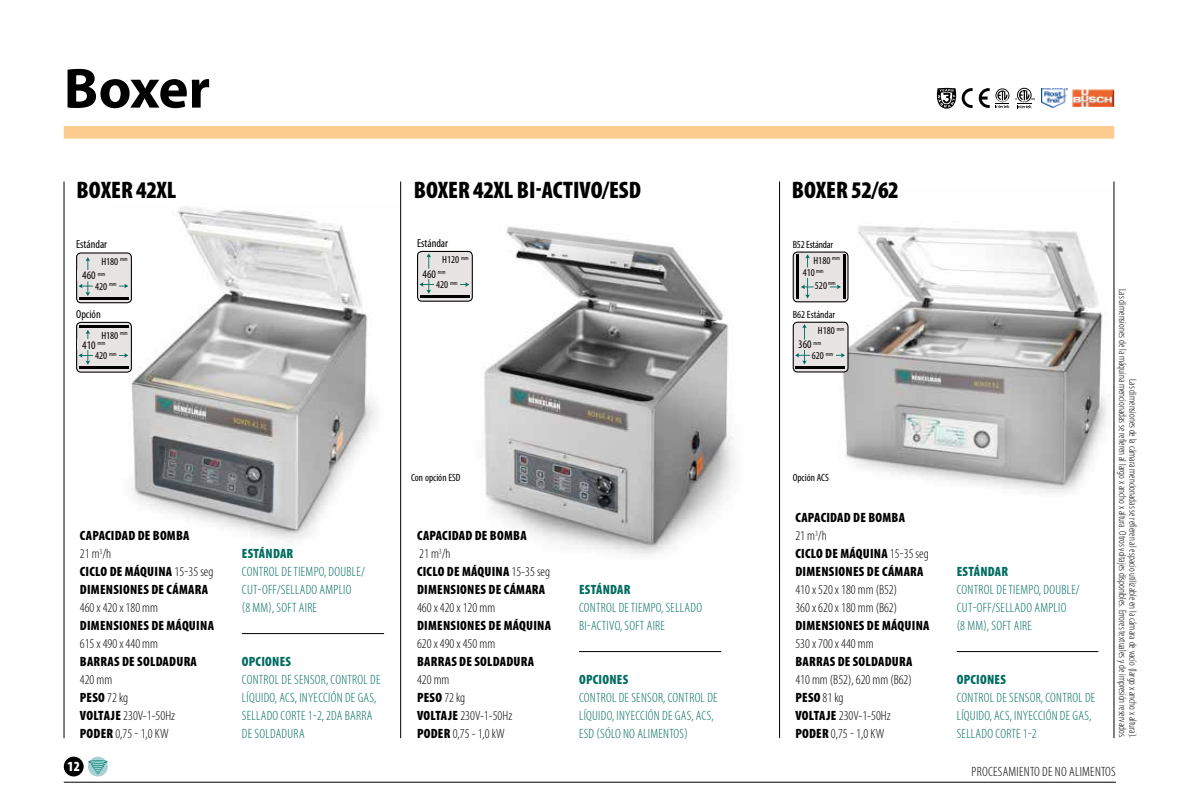
<style>
.page{position:relative;width:1178px;height:808px;background:#fff}
.page>*{position:absolute;margin:0;border:0;box-sizing:border-box;transform-origin:0 0}
.t1{font:700 57px "Myriad Pro";letter-spacing:-.01em;color:#000}
.t2{font:900 condensed 24px "Myriad Pro";color:#000}
.t3{font:900 condensed 13.95px "Myriad Pro";color:#fff}
.t4{font:300 condensed 13.5px/18px "Myriad Pro";letter-spacing:.02em;color:#006c60}
.t5{font:900 condensed 13.5px/18px "Myriad Pro";letter-spacing:.02em;color:#000}
.t6{font:300 condensed 13.5px/18px "Myriad Pro";color:#000}
.t7{font:900 condensed 13.5px "Myriad Pro";letter-spacing:.02em;color:#006c60}
.t8{font:300 condensed 13.5px "Myriad Pro";letter-spacing:.02em;color:#000}
.t9{font:condensed 11.55px "Myriad Pro";color:#000}
.t10{font:300 condensed 10.5px/10.5px "Myriad Pro";color:#000;text-align:right}
.t11{font:condensed 10.5px/20.7px "Myriad Pro";color:#000}
.t12{font:condensed 10.5px "Myriad Pro";letter-spacing:-.02em;color:#000}
.s1{font-weight:300}
.s2{font-weight:900}
</style>
<div class="page">
<hr style="left:64px;top:782px;width:1052px;height:1px;background:#000">
<div style="left:64px;top:757px;width:20px;height:19px;background:#000;border-radius:50%"></div>
<svg style="left:88px;top:757px;width:20px;height:19px"></svg>
<svg style="left:88px;top:760px;width:19px;height:4px"></svg>
<svg style="left:90px;top:761px;width:16px;height:14px"></svg>
<img style="left:432px;top:218px;width:349px;height:354px">
<img style="left:823px;top:226px;width:283px;height:267px">
<div style="left:64px;top:126px;width:1050px;height:13px;background:#fccb8e"></div>
<hr style="left:779px;top:181px;width:1px;height:557px;background:#000">
<hr style="left:1114px;top:181px;width:1px;height:557px;background:#000">
<hr style="left:400px;top:181px;width:1px;height:557px;background:#000">
<hr style="left:64px;top:181px;width:1px;height:557px;background:#000">
<hr style="left:957px;top:651px;width:141px;height:1px;background:#000">
<svg style="left:937px;top:88px;width:19px;height:21px"></svg>
<svg style="left:962px;top:88px;width:10px;height:20px"></svg>
<svg style="left:979px;top:88px;width:10px;height:20px"></svg>
<svg style="left:1015px;top:88px;width:20px;height:20px"></svg>
<svg style="left:995px;top:88px;width:14px;height:20px"></svg>
<img style="left:1041px;top:88px;width:26px;height:20px">
<img style="left:1073px;top:90px;width:41px;height:17px">
<div style="left:417px;top:251px;width:55px;height:50px;background:#e8e4e3;border-radius:4px"></div>
<div style="left:417px;top:251px;width:56px;height:51px;border:1px solid #000;border-radius:4px"></div>
<hr style="left:420px;top:296px;width:49px;height:2px;background:#000">
<svg style="left:426px;top:253px;width:5px;height:16px"></svg>
<svg style="left:419px;top:279px;width:15px;height:15px"></svg>
<svg style="left:460px;top:282px;width:9px;height:5px"></svg>
<img style="left:105px;top:207px;width:271px;height:333px">
<hr style="left:242px;top:633px;width:142px;height:1px;background:#000">
<div style="left:77px;top:253px;width:54px;height:50px;background:#e8e4e3;border-radius:4px"></div>
<div style="left:76px;top:252px;width:56px;height:51px;border:1px solid #000;border-radius:4px"></div>
<hr style="left:79px;top:297px;width:49px;height:2px;background:#000">
<svg style="left:119px;top:284px;width:9px;height:4px"></svg>
<div style="left:77px;top:322px;width:54px;height:50px;background:#e8e4e3;border-radius:4px"></div>
<div style="left:76px;top:322px;width:56px;height:51px;border:1px solid #000;border-radius:4px"></div>
<hr style="left:79px;top:366px;width:49px;height:3px;background:#000">
<hr style="left:79px;top:326px;width:49px;height:2px;background:#000">
<svg style="left:78px;top:330px;width:15px;height:35px"></svg>
<svg style="left:119px;top:353px;width:9px;height:5px"></svg>
<div style="left:77px;top:339px;width:33px;height:11px;background:#e8e4e3"></div>
<hr style="left:579px;top:651px;width:142px;height:1px;background:#000">
<div style="left:793px;top:322px;width:55px;height:50px;background:#e8e4e3;border-radius:4px"></div>
<div style="left:793px;top:322px;width:55px;height:50px;border:1px solid #000;border-radius:4px"></div>
<hr style="left:796px;top:366px;width:49px;height:2px;background:#000">
<svg style="left:802px;top:324px;width:5px;height:16px"></svg>
<svg style="left:795px;top:350px;width:15px;height:14px"></svg>
<svg style="left:836px;top:353px;width:9px;height:5px"></svg>
<div style="left:793px;top:252px;width:55px;height:50px;background:#e8e4e3;border-radius:4px"></div>
<div style="left:793px;top:252px;width:55px;height:50px;border:1px solid #000;border-radius:4px"></div>
<hr style="left:796px;top:254px;width:2px;height:45px;background:#000">
<hr style="left:843px;top:254px;width:2px;height:45px;background:#000">
<svg style="left:805px;top:254px;width:5px;height:13px"></svg>
<svg style="left:801px;top:278px;width:13px;height:20px"></svg>
<svg style="left:830px;top:285px;width:11px;height:4px"></svg>
<svg style="left:86px;top:257px;width:4px;height:13px"></svg>
<svg style="left:78px;top:282px;width:15px;height:14px"></svg>
<div style="left:77px;top:270px;width:33px;height:10px;background:#e8e4e3"></div>
<h1 class="t1" style="left:64px;top:56px;width:148px">Boxer</h1>
<h2 class="t2" style="left:77px;top:177px;width:101px">BOXER 42XL</h2>
<h2 class="t2" style="left:414px;top:177px;width:229px">BOXER 42XL BI-ACTIVO/ESD</h2>
<h2 class="t2" style="left:792px;top:177px;width:109px">BOXER 52/62</h2>
<p class="t9" style="left:76px;top:237px;width:33px">Estándar</p>
<p class="t11" style="left:101px;top:251px;width:28px">H180 <sup>mm</sup></p>
<p class="t11" style="left:95px;top:276px;width:23px">420 <sup>mm</sup></p>
<p class="t9" style="left:82px;top:268px;width:24px">460 <sup>mm</sup></p>
<p class="t9" style="left:76px;top:307px;width:26px">Opción</p>
<p class="t11" style="left:95px;top:325px;width:34px;text-indent:6px">H180 <sup>mm<br></sup>420 <sup>mm</sup></p>
<p class="t9" style="left:82px;top:338px;width:24px">410 <sup>mm</sup></p>
<p class="t5" style="left:80px;top:527px;width:135px">CAPACIDAD DE BOMBA<br><span class="s1">21 m</span><sup>3</sup><span class="s1">/h<br></span>CICLO DE MÁQUINA <span class="s1">15-35 seg<br></span>DIMENSIONES DE CÁMARA</p>
<p class="t6" style="left:80px;top:599px;width:80px">460 x 420 x 180 mm</p>
<p class="t5" style="left:80px;top:617px;width:136px">DIMENSIONES DE MÁQUINA</p>
<p class="t6" style="left:80px;top:635px;width:80px">615 x 490 x 440 mm</p>
<p class="t5" style="left:80px;top:653px;width:119px">BARRAS DE SOLDADURA</p>
<p class="t6" style="left:80px;top:671px;width:97px">420 mm<br><span class="s2">PESO</span> 72 kg<br><span class="s2">VOLTAJE</span> 230V-1-50Hz<br><span class="s2">PODER</span> 0,75 - 1,0 KW</p>
<p class="t7" style="left:242px;top:546px;width:53px">ESTÁNDAR</p>
<p class="t4" style="left:242px;top:563px;width:124px">CONTROL DE TIEMPO, DOUBLE/<br>CUT-OFF/SELLADO AMPLIO<br>(8 MM), SOFT AIRE</p>
<p class="t7" style="left:242px;top:654px;width:51px">OPCIONES</p>
<p class="t4" style="left:242px;top:671px;width:140px">CONTROL DE SENSOR, CONTROL DE<br>LÍQUIDO, ACS, INYECCIÓN DE GAS,<br>SELLADO CORTE 1-2, 2DA BARRA<br>DE SOLDADURA</p>
<p class="t9" style="left:417px;top:236px;width:33px">Estándar</p>
<p class="t11" style="left:442px;top:249px;width:28px">H120 <sup>mm</sup></p>
<p class="t9" style="left:422px;top:267px;width:24px">460 <sup>mm</sup></p>
<p class="t11" style="left:436px;top:274px;width:23px">420 <sup>mm</sup></p>
<p class="t12" style="left:793px;top:238px;width:42px">B52 Estándar</p>
<p class="t11" style="left:815px;top:275px;width:22px">520 <sup>mm</sup></p>
<p class="t11" style="left:803px;top:254px;width:39px;line-height:12.5px;text-indent:11px">H180 <sup>mm<br></sup>410 <sup>mm</sup></p>
<p class="t11" style="left:793px;top:304px;width:44px">B62 Estándar</p>
<p class="t11" style="left:818px;top:320px;width:28px">H180 <sup>mm</sup></p>
<p class="t9" style="left:798px;top:338px;width:24px">360 <sup>mm</sup></p>
<p class="t11" style="left:812px;top:345px;width:23px">620 <sup>mm</sup></p>
<p class="t11" style="left:411px;top:467px;width:51px">Con opción ESD</p>
<p class="t11" style="left:793px;top:467px;width:38px">Opción ACS</p>
<p class="t5" style="left:417px;top:527px;width:135px">CAPACIDAD DE BOMBA<br><span class="s1">21 m</span><sup>3</sup><span class="s1">/h<br></span>CICLO DE MÁQUINA <span class="s1">15-35 seg<br></span>DIMENSIONES DE CÁMARA</p>
<p class="t6" style="left:417px;top:599px;width:80px">460 x 420 x 120 mm</p>
<p class="t5" style="left:417px;top:617px;width:136px">DIMENSIONES DE MÁQUINA</p>
<p class="t6" style="left:417px;top:635px;width:80px">620 x 490 x 450 mm</p>
<p class="t5" style="left:417px;top:653px;width:119px">BARRAS DE SOLDADURA</p>
<p class="t6" style="left:417px;top:671px;width:97px">420 mm<br><span class="s2">PESO</span> 72 kg<br><span class="s2">VOLTAJE</span> 230V-1-50Hz<br><span class="s2">PODER</span> 0,75 - 1,0 kW</p>
<p class="t7" style="left:579px;top:582px;width:53px">ESTÁNDAR</p>
<p class="t4" style="left:579px;top:599px;width:125px">CONTROL DE TIEMPO, SELLADO<br>BI-ACTIVO, SOFT AIRE</p>
<p class="t7" style="left:579px;top:672px;width:51px">OPCIONES</p>
<p class="t4" style="left:579px;top:689px;width:140px">CONTROL DE SENSOR, CONTROL DE<br>LÍQUIDO, INYECCIÓN DE GAS, ACS,<br>ESD (SÓLO NO ALIMENTOS)</p>
<p class="t5" style="left:795px;top:509px;width:135px">CAPACIDAD DE BOMBA<br><span class="s1">21 m</span><sup>3</sup><span class="s1">/h<br></span>CICLO DE MÁQUINA <span class="s1">15-35 seg<br></span>DIMENSIONES DE CÁMARA</p>
<p class="t6" style="left:795px;top:581px;width:103px">410 x 520 x 180 mm (B52)<br>360 x 620 x 180 mm (B62)</p>
<p class="t5" style="left:795px;top:617px;width:136px">DIMENSIONES DE MÁQUINA</p>
<p class="t6" style="left:795px;top:635px;width:80px">530 x 700 x 440 mm</p>
<p class="t5" style="left:795px;top:653px;width:119px">BARRAS DE SOLDADURA</p>
<p class="t6" style="left:795px;top:671px;width:118px">410 mm (B52), 620 mm (B62)<br><span class="s2">PESO</span> 81 kg<br><span class="s2">VOLTAJE</span> 230V-1-50Hz<br><span class="s2">PODER</span> 0,75 - 1,0 KW</p>
<p class="t7" style="left:957px;top:564px;width:53px">ESTÁNDAR</p>
<p class="t4" style="left:957px;top:581px;width:124px">CONTROL DE TIEMPO, DOUBLE/<br>CUT-OFF/SELLADO AMPLIO<br>(8 MM), SOFT AIRE</p>
<p class="t7" style="left:957px;top:672px;width:51px">OPCIONES</p>
<p class="t4" style="left:957px;top:689px;width:140px">CONTROL DE SENSOR, CONTROL DE<br>LÍQUIDO, ACS, INYECCIÓN DE GAS,<br>SELLADO CORTE 1-2</p>
<p class="t10" style="left:1138px;top:289px;width:450px;rotate:90deg">Las dimensiones de la cámara mencionadas se refieren al espacio utilizable en la cámara de vacío (largo x ancho x altura).<br>Las dimensiones de la máquina mencionadas se refieren al largo x ancho x altura. Otros voltajes disponibles. Errores textuales y de impresión reservados.</p>
<p class="t3" style="left:67px;top:758px;width:14px">12</p>
<p class="t8" style="left:971px;top:765px;width:146px">PROCESAMIENTO DE NO ALIMENTOS</p>
</div>
